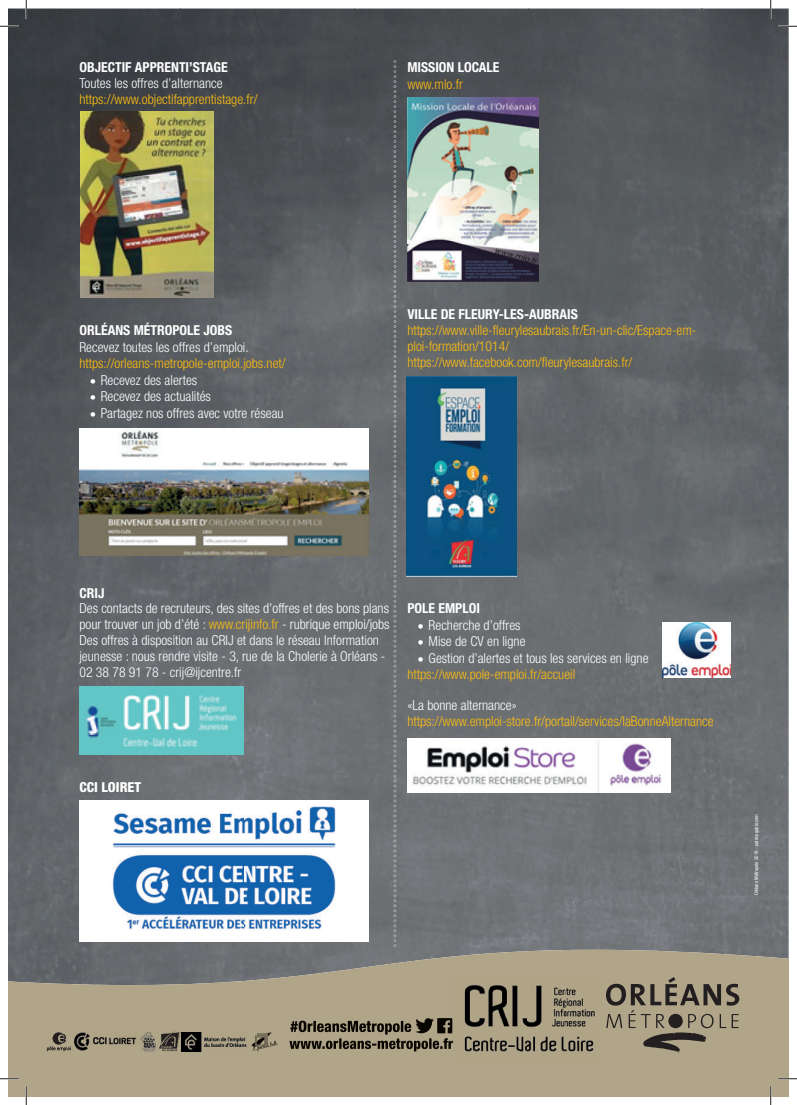
<style>
.page{position:relative;width:797px;height:1105px;background:#fff}
.page>*{position:absolute;margin:0;border:0;box-sizing:border-box;transform-origin:0 0}
.t1{font:300 condensed 13.75px/15.8px "Helvetica Neue";color:#fff}
.t2{font:300 condensed 13.75px/15.8px "Helvetica Neue";color:#fdbe12}
.t3{font:700 condensed 13.75px "Helvetica Neue";color:#fff}
.t4{font:800 condensed 13.75px "Helvetica Neue";color:#fff}
.t5{font:condensed 5px "Helvetica Neue";color:#fff}
.s1{color:#fdbe12}
</style>
<div class="page">
<img style="left:9px;top:9px;width:692px;height:132px">
<img style="left:701px;top:9px;width:87px;height:266px">
<img style="left:9px;top:141px;width:85px;height:533px">
<img style="left:213px;top:141px;width:141px;height:134px">
<img style="left:354px;top:141px;width:87px;height:533px">
<div style="left:538px;top:141px;width:164px;height:134px;background:#585c5f"></div>
<img style="left:94px;top:275px;width:260px;height:153px">
<img style="left:441px;top:275px;width:347px;height:133px">
<div style="left:516px;top:408px;width:142px;height:133px;background:#63676a"></div>
<img style="left:658px;top:408px;width:130px;height:532px">
<img style="left:94px;top:555px;width:173px;height:119px">
<div style="left:267px;top:555px;width:87px;height:245px;background:#6d7073"></div>
<div style="left:441px;top:541px;width:174px;height:133px;background:#6a6e70"></div>
<img style="left:615px;top:541px;width:43px;height:399px">
<img style="left:9px;top:674px;width:259px;height:133px">
<img style="left:354px;top:674px;width:261px;height:266px">
<div style="left:9px;top:807px;width:70px;height:133px;background:#62666a"></div>
<svg style="left:9px;top:940px;width:779px;height:156px;fill:#b0a589"></svg>
<svg style="left:606px;top:977px;width:133px;height:76px"></svg>
<img style="left:452px;top:974px;width:151px;height:88px">
<svg style="left:289px;top:1018px;width:164px;height:33px"></svg>
<svg style="left:159px;top:1031px;width:21px;height:20px"></svg>
<img style="left:182px;top:1032px;width:67px;height:19px">
<img style="left:139px;top:1032px;width:17px;height:19px">
<img style="left:73px;top:1033px;width:64px;height:18px">
<svg style="left:47px;top:1032px;width:24px;height:19px"></svg>
<svg style="left:252px;top:1032px;width:26px;height:19px"></svg>
<img style="left:79px;top:801px;width:289px;height:140px">
<img style="left:79px;top:686px;width:165px;height:68px">
<img style="left:407px;top:97px;width:131px;height:184px">
<img style="left:80px;top:111px;width:133px;height:186px">
<img style="left:79px;top:428px;width:290px;height:127px">
<img style="left:407px;top:738px;width:263px;height:55px">
<img style="left:662px;top:623px;width:68px;height:54px">
<img style="left:406px;top:376px;width:110px;height:201px">
<img style="left:394px;top:60px;width:2px;height:887px">
<svg style="left:0;top:25px;width:19px;height:2px"></svg>
<svg style="left:778px;top:25px;width:19px;height:2px"></svg>
<svg style="left:0;top:1078px;width:19px;height:1px"></svg>
<svg style="left:778px;top:1078px;width:19px;height:1px"></svg>
<svg style="left:25px;top:0;width:2px;height:19px"></svg>
<svg style="left:25px;top:1086px;width:2px;height:19px"></svg>
<svg style="left:770px;top:0;width:1px;height:19px"></svg>
<svg style="left:770px;top:1086px;width:1px;height:19px"></svg>
<p class="t3" style="left:79px;top:63px;width:150px">OBJECTIF APPRENTI’STAGE</p>
<p class="t1" style="left:79px;top:77px;width:145px">Toutes les offres d’alternance</p>
<p class="t2" style="left:79px;top:92px;width:179px">https://www.objectifapprentistage.fr/</p>
<p class="t3" style="left:407px;top:63px;width:94px">MISSION LOCALE</p>
<p class="t2" style="left:407px;top:77px;width:57px">www.mlo.fr</p>
<p class="t3" style="left:79px;top:325px;width:154px">ORLÉANS MÉTROPOLE JOBS</p>
<p class="t1" style="left:79px;top:340px;width:171px">Recevez toutes les offres d’emploi.</p>
<p class="t2" style="left:79px;top:356px;width:208px">https://orleans-metropole-emploi.jobs.net/</p>
<p class="t1" style="left:90px;top:373px;width:109px">• Recevez des alertes</p>
<p class="t1" style="left:90px;top:389px;width:122px">• Recevez des actualités</p>
<p class="t1" style="left:90px;top:406px;width:195px">• Partagez nos offres avec votre réseau</p>
<p class="t3" style="left:407px;top:309px;width:172px">VILLE DE FLEURY-LES-AUBRAIS</p>
<p class="t2" style="left:407px;top:323px;width:291px">https://www.ville-fleurylesaubrais.fr/En-un-clic/Espace-em&shy;ploi-formation/1014/ https://www.facebook.com/fleurylesaubrais.fr/</p>
<p class="t3" style="left:79px;top:588px;width:26px">CRIJ</p>
<p class="t1" style="left:79px;top:602px;width:312px">Des contacts de recruteurs, des sites d’offres et des bons plans pour trouver un job d’été : <span class="s1">www.crijinfo.fr</span> - rubrique emploi/jobs Des offres à disposition au CRIJ et dans le réseau Information jeunesse : nous rendre visite - 3, rue de la Cholerie à Orléans - 02 38 78 91 78 - crij@ijcentre.fr</p>
<p class="t3" style="left:407px;top:604px;width:74px">POLE EMPLOI</p>
<p class="t1" style="left:418px;top:618px;width:104px">• Recherche d’offres</p>
<p class="t1" style="left:418px;top:635px;width:109px">• Mise de CV en ligne</p>
<p class="t1" style="left:407px;top:651px;width:243px;text-indent:11px">• Gestion d’alertes et tous les services en ligne <span class="s1">https://www.pole-emploi.fr/accueil</span></p>
<p class="t1" style="left:407px;top:699px;width:111px">«La bonne alternance»</p>
<p class="t2" style="left:407px;top:715px;width:308px">https://www.emploi-store.fr/portail/services/laBonneAlternance</p>
<p class="t4" style="left:79px;top:782px;width:63px">CCI LOIRET</p>
<p class="t5" style="left:754px;top:895px;width:83px;rotate:-90deg">Orléans Métropole 2019 - patricegabin.com</p>
</div>
